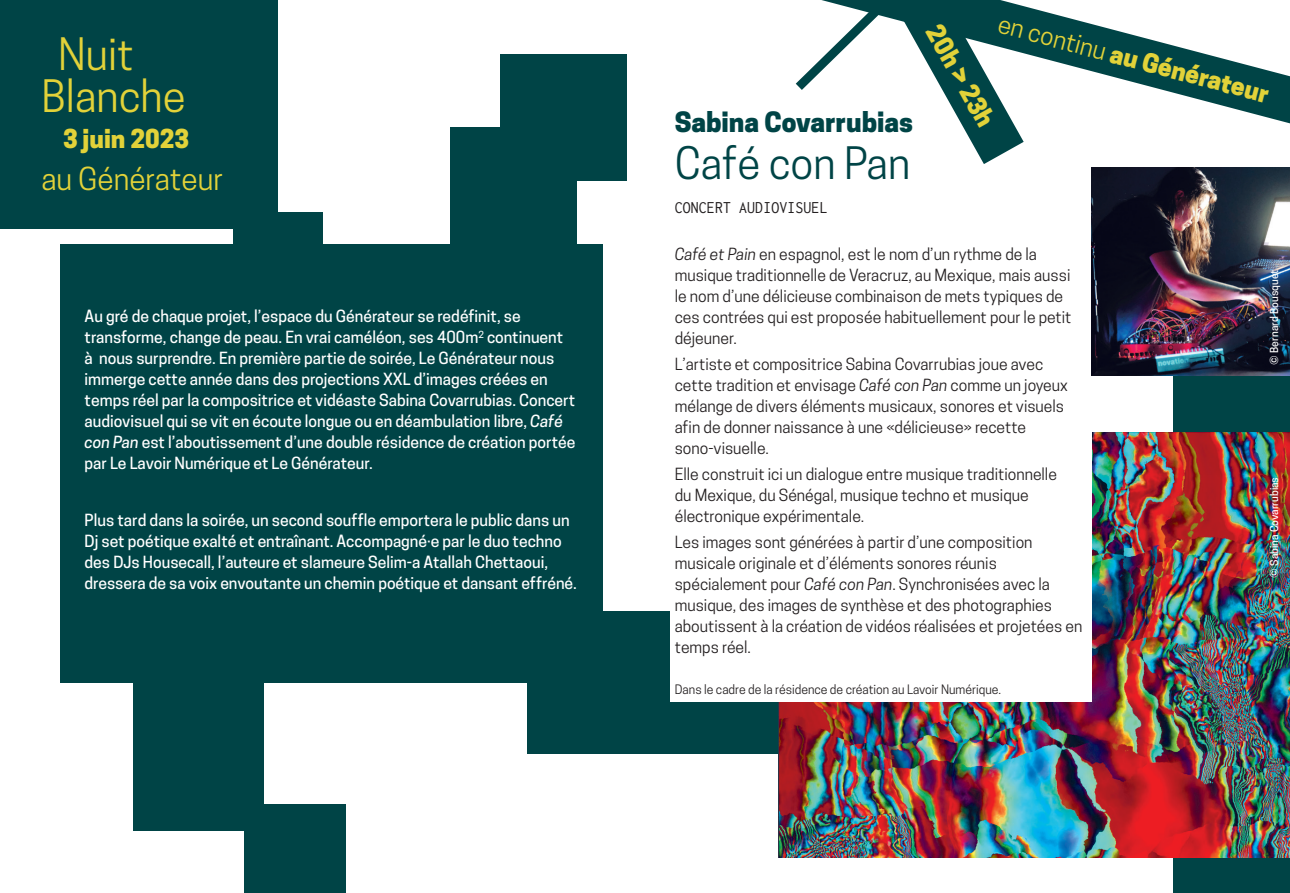
<style>
.page{position:relative;width:1290px;height:893px;background:#fff}
.page>*{position:absolute;margin:0;border:0;box-sizing:border-box;transform-origin:0 0}
.t1{font:42px/42px "Cooper Hewitt";color:#e2d239}
.t2{font:42px "Cooper Hewitt";color:#004446}
.t3{font:29.75px "Cooper Hewitt";color:#e2d239}
.t4{font:800 26.25px "Cooper Hewitt";color:#004446}
.t5{font:800 24.5px "Cooper Hewitt";color:#e2d239}
.t6{font:semi-condensed 17.5px "Inconsolata";letter-spacing:.01em;color:#231f20}
.t7{font:15.75px/21px "Cooper Hewitt";color:#231f20}
.t8{font:500 15.75px/21px "Cooper Hewitt";color:#fff}
.t9{font:12.25px "Cooper Hewitt";color:#231f20}
.t10{font:500 10.5px "Cooper Hewitt";color:#fff}
.s1{font-style:italic}
.s2{font-weight:400}
</style>
<div class="page">
<div style="left:1173px;top:348px;width:117px;height:545px;background:#004446"></div>
<img style="left:778px;top:432px;width:512px;height:426px">
<div style="left:527px;top:611px;width:251px;height:143px;background:#004446"></div>
<div style="left:670px;top:87px;width:421px;height:614px;background:#fff"></div>
<div style="left:0;top:0;width:278px;height:228px;background:#004446"></div>
<div style="left:61px;top:244px;width:542px;height:438px;background:#004446"></div>
<div style="left:501px;top:55px;width:126px;height:126px;background:#004446"></div>
<div style="left:450px;top:127px;width:127px;height:127px;background:#004446"></div>
<div style="left:233px;top:213px;width:89px;height:41px;background:#004446"></div>
<img style="left:1091px;top:168px;width:199px;height:208px">
<svg style="left:1023px;top:6px;width:267px;height:117px"></svg>
<svg style="left:795px;top:0;width:228px;height:164px"></svg>
<div style="left:133px;top:666px;width:131px;height:165px;background:#004446"></div>
<div style="left:244px;top:805px;width:102px;height:88px;background:#004446"></div>
<h1 class="t1" style="left:41px;top:33px;width:146px;text-indent:17px">Nuit<br>Blanche</h1>
<h3 class="t5" style="left:63px;top:124px;width:128px">3 juin 2023</h3>
<h2 class="t3" style="left:41px;top:161px;width:184px">au Générateur</h2>
<p class="t8" style="left:85px;top:306px;width:492px">Au gré de chaque projet, l’espace du Générateur se redéfinit, se transforme, change de peau. En vrai caméléon, ses 400m<sup>2</sup> continuent<br>à nous surprendre. En première partie de soirée, Le Générateur nous immerge cette année dans des projections XXL d’images créées en temps réel par la compositrice et vidéaste Sabina Covarrubias. Concert audiovisuel qui se vit en écoute longue ou en déambulation libre, <span class="s1">Café con Pan</span> est l’aboutissement d’une double résidence de création portée par Le Lavoir Numérique et Le Générateur.</p>
<p class="t8" style="left:85px;top:510px;width:494px">Plus tard dans la soirée, un second souffle emportera le public dans un Dj set poétique exalté et entraînant. Accompagné·e par le duo techno des DJs Housecall, l’auteure et slameure Selim-a Atallah Chettaoui, dressera de sa voix envoutante un chemin poétique et dansant effréné.</p>
<h3 class="t5" style="left:1003px;top:8px;width:281px;rotate:15deg"><span class="s2">en continu</span> au Générateur</h3>
<h3 class="t5" style="left:946px;top:19px;width:114px;rotate:61deg">20h &gt; 23h</h3>
<h3 class="t4" style="left:675px;top:106px;width:240px">Sabina Covarrubias</h3>
<h1 class="t2" style="left:675px;top:138px;width:237px">Café con Pan</h1>
<p class="t6" style="left:675px;top:195px;width:154px">CONCERT AUDIOVISUEL</p>
<p class="t7" style="left:675px;top:244px;width:398px"><span class="s1">Café et Pain</span> en espagnol, est le nom d’un rythme de la musique traditionnelle de Veracruz, au Mexique, mais aussi le nom d’une délicieuse combinaison de mets typiques de ces contrées qui est proposée habituellement pour le petit déjeuner.</p>
<p class="t7" style="left:675px;top:353px;width:394px">L’artiste et compositrice Sabina Covarrubias joue avec cette tradition et envisage <span class="s1">Café con Pan</span> comme un joyeux mélange de divers éléments musicaux, sonores et visuels afin de donner naissance à une «délicieuse» recette sono-visuelle.</p>
<p class="t7" style="left:675px;top:463px;width:384px">Elle construit ici un dialogue entre musique traditionnelle du Mexique, du Sénégal, musique techno et musique électronique expérimentale.</p>
<p class="t7" style="left:675px;top:531px;width:409px">Les images sont générées à partir d’une composition musicale originale et d’éléments sonores réunis spécialement pour <span class="s1">Café con Pan</span>. Synchronisées avec la musique, des images de synthèse et des photographies aboutissent à la création de vidéos réalisées et projetées en temps réel.</p>
<p class="t9" style="left:675px;top:682px;width:328px">Dans le cadre de la résidence de création au Lavoir Numérique.</p>
<p class="t10" style="left:1268px;top:365px;width:97px;rotate:-90deg">© Bernard Bousquet</p>
<p class="t10" style="left:1268px;top:578px;width:102px;rotate:-90deg">© Sabina Covarrubias</p>
</div>
